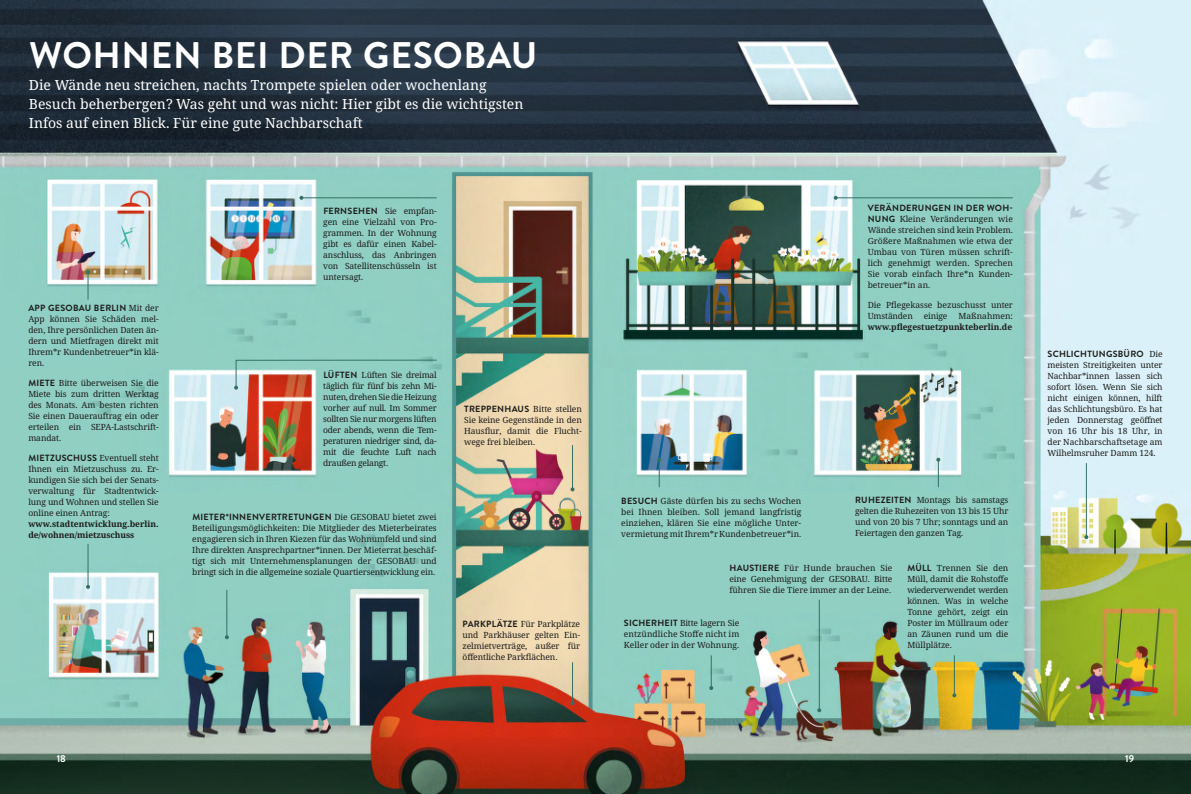
<style>
.page{position:relative;width:1191px;height:794px;background:#fff}
.page>*{position:absolute;margin:0;border:0;box-sizing:border-box;transform-origin:0 0}
.Überschriften_H2_Headline-GRUPPE_B{font:700 37px "Brandon Grotesque";letter-spacing:.015em;color:#fff}
.Texte_P_Vorspann-GRUPPE_B{font:14px/19px "Noto Serif";color:#fff}
.t1{font:700 10px "Brandon Grotesque";color:#fff}
.Texte_P_Infografik{font:700 9px "Brandon Grotesque";letter-spacing:.025em;color:#1d1d1b}
.Texte_P_Infografik-2{font:8.5px/11px "Noto Serif";letter-spacing:-.01em;color:#1d1d1b;text-align:justify}
.Texte_P_Infografik-3{font:700 8.5px/11px "Noto Serif";letter-spacing:-.005em;color:#1d1d1b;text-align:right}
.s1{font-family:"Noto Serif";font-weight:400;font-size:8.5px}
.s2{font-family:"Brandon Grotesque";font-weight:700;font-size:9px}
.s3{font-weight:400}
</style>
<div class="page">
<img style="left:0;top:0;width:1191px;height:794px">
<hr style="left:835px;top:197px;width:178px;height:1px;background:#327164">
<svg style="left:833px;top:196px;width:4px;height:4px"></svg>
<hr style="left:1085px;top:463px;width:1px;height:74px;background:#327164">
<svg style="left:1084px;top:535px;width:4px;height:4px"></svg>
<hr style="left:301px;top:197px;width:136px;height:1px;background:#327164">
<svg style="left:299px;top:196px;width:4px;height:4px"></svg>
<hr style="left:226px;top:590px;width:1px;height:47px;background:#327164">
<svg style="left:225px;top:635px;width:4px;height:4px"></svg>
<hr style="left:88px;top:544px;width:1px;height:43px;background:#327164">
<svg style="left:86px;top:585px;width:4px;height:4px"></svg>
<svg style="left:86px;top:270px;width:4px;height:30px"></svg>
<svg style="left:936px;top:458px;width:4px;height:29px"></svg>
<hr style="left:818px;top:600px;width:2px;height:110px;background:#327164">
<svg style="left:817px;top:708px;width:4px;height:4px"></svg>
<hr style="left:954px;top:655px;width:1px;height:40px;background:#327164">
<svg style="left:952px;top:693px;width:4px;height:4px"></svg>
<hr style="left:710px;top:655px;width:2px;height:33px;background:#327164">
<svg style="left:709px;top:686px;width:4px;height:4px"></svg>
<hr style="left:572px;top:662px;width:1px;height:41px;background:#327164">
<svg style="left:570px;top:701px;width:4px;height:4px"></svg>
<hr style="left:572px;top:445px;width:1px;height:44px;background:#327164">
<svg style="left:570px;top:487px;width:4px;height:4px"></svg>
<hr style="left:658px;top:460px;width:2px;height:27px;background:#327164">
<svg style="left:657px;top:458px;width:4px;height:4px"></svg>
<svg style="left:234px;top:359px;width:204px;height:31px;background:#9eb9ac"></svg>
<h2 class="Überschriften_H2_Headline-GRUPPE_B" style="left:29px;top:30px;width:510px">WOHNEN BEI DER GESOBAU</h2>
<p class="Texte_P_Vorspann-GRUPPE_B" style="left:29px;top:76px;width:496px">Die Wände neu streichen, nachts Trompete spielen oder wochenlang<br>Besuch beherbergen? Was geht und was nicht: Hier gibt es die wichtigsten<br>Infos auf einen Blick. Für eine gute Nachbarschaft</p>
<p class="Texte_P_Infografik" style="left:28px;top:301px;width:132px">APP GESOBAU BERLIN <span class="s1">Mit der</span></p>
<p class="Texte_P_Infografik-2" style="left:28px;top:314px;width:132px">App können Sie Schäden mel&shy;den, Ihre persönlichen Daten än&shy;dern und Mietfragen direkt mit Ihrem*r Kundenbetreuer*in klä&shy;ren.</p>
<p class="Texte_P_Infografik-2" style="left:28px;top:378px;width:132px"><span class="s2">MIETE</span> Bitte überweisen Sie die Miete bis zum dritten Werktag des Monats. Am besten richten Sie einen Dauerauftrag ein oder erteilen ein SEPA-Lastschrift&shy;mandat.</p>
<p class="Texte_P_Infografik-2" style="left:28px;top:453px;width:132px"><span class="s2">MIETZUSCHUSS</span> Eventuell steht Ihnen ein Mietzuschuss zu. Er&shy;kundigen Sie sich bei der Senats&shy;verwaltung für Stadtentwick&shy;lung und Wohnen und stellen Sie online einen Antrag:</p>
<p class="Texte_P_Infografik-3" style="left:28px;top:519px;width:132px;text-align:left">www.stadtentwicklung.berlin. de/wohnen/mietzuschuss</p>
<p class="Texte_P_Infografik-2" style="left:323px;top:206px;width:115px"><span class="s2">FERNSEHEN</span> Sie empfan&shy;gen eine Vielzahl von Pro&shy;grammen. In der Wohnung gibt es dafür einen Kabel&shy;anschluss, das Anbringen von Satellitenschüsseln ist untersagt.</p>
<p class="Texte_P_Infografik-2" style="left:323px;top:370px;width:115px"><span class="s2">LÜFTEN</span> Lüften Sie dreimal täglich für fünf bis zehn Mi&shy;nuten, drehen Sie die Heizung vorher auf null. Im Sommer sollten Sie nur morgens lüften oder abends, wenn die Tem&shy;peraturen niedriger sind, da&shy;mit die feuchte Luft nach draußen gelangt.</p>
<p class="Texte_P_Infografik" style="left:192px;top:510px;width:246px">MIETER*INNENVERTRETUNGEN <span class="s1">Die GESOBAU bietet zwei</span></p>
<p class="Texte_P_Infografik-2" style="left:192px;top:522px;width:246px">Beteiligungsmöglichkeiten: Die Mitglieder des Mieterbeirates engagieren sich in Ihren Kiezen für das Wohnumfeld und sind Ihre direkten Ansprechpartner*innen. Der Mieterrat beschäf&shy;tigt sich mit Unternehmensplanungen der GESOBAU und bringt sich in die allgemeine soziale Quartiersentwicklung ein.</p>
<p class="Texte_P_Infografik-2" style="left:464px;top:403px;width:119px"><span class="s2">TREPPENHAUS</span> Bitte stellen Sie keine Gegenstände in den Hausflur, damit die Flucht&shy;wege frei bleiben.</p>
<p class="Texte_P_Infografik-2" style="left:462px;top:619px;width:119px"><span class="s2">PARKPLÄTZE</span> Für Parkplätze und Parkhäuser gelten Ein&shy;zelmietverträge, außer für öffentliche Parkflächen.</p>
<p class="Texte_P_Infografik" style="left:867px;top:202px;width:147px">VERÄNDERUNGEN IN DER WOH-</p>
<p class="Texte_P_Infografik-2" style="left:867px;top:214px;width:147px"><span class="s2">NUNG</span> Kleine Veränderungen wie Wände streichen sind kein Problem.<br>Größere Maßnahmen wie etwa der Umbau von Türen müssen schrift&shy;lich genehmigt werden. Sprechen Sie vorab einfach Ihre*n Kunden&shy;betreuer*in an.</p>
<p class="Texte_P_Infografik-2" style="left:867px;top:300px;width:147px">Die Pflegekasse bezuschusst unter<br>Umständen</p>
<p class="Texte_P_Infografik-3" style="left:867px;top:311px;width:147px"><span class="s3">Maßnahmen: </span>www.pflegestuetzpunkteberlin.de</p>
<p class="Texte_P_Infografik-2" style="left:923px;top:311px;width:25px">einige</p>
<p class="Texte_P_Infografik-2" style="left:621px;top:496px;width:182px"><span class="s2">BESUCH</span> Gäste dürfen bis zu sechs Wochen bei Ihnen bleiben. Soll jemand langfristig einziehen, klären Sie eine mögliche Unter&shy;vermietung mit Ihrem*r Kundenbetreuer*in.</p>
<p class="Texte_P_Infografik-2" style="left:855px;top:495px;width:155px"><span class="s2">RUHEZEITEN</span> Montags bis samstags gelten die Ruhezeiten von 13 bis 15 Uhr und von 20 bis 7 Uhr; sonntags und an Feiertagen den ganzen Tag.</p>
<p class="Texte_P_Infografik-2" style="left:729px;top:563px;width:164px"><span class="s2">HAUSTIERE</span> Für Hunde brauchen Sie eine Genehmigung der GESOBAU. Bitte führen Sie die Tiere immer an der Leine.</p>
<p class="Texte_P_Infografik-2" style="left:624px;top:618px;width:117px"><span class="s2">SICHERHEIT</span> Bitte lagern Sie entzündliche Stoffe nicht im Keller oder in der Wohnung.</p>
<p class="Texte_P_Infografik-2" style="left:907px;top:563px;width:102px"><span class="s2">MÜLL</span> Trennen Sie den Müll, damit die Rohstoffe wiederverwendet werden können. Was in welche Tonne gehört, zeigt ein Poster im Müllraum oder an Zäunen rund um die Müllplätze.</p>
<p class="Texte_P_Infografik" style="left:1047px;top:348px;width:117px">SCHLICHTUNGSBÜRO <span class="s1">Die</span></p>
<p class="Texte_P_Infografik-2" style="left:1047px;top:360px;width:117px">meisten Streitigkeiten unter Nachbar*innen lassen sich sofort lösen. Wenn Sie sich nicht einigen können, hilft das Schlichtungsbüro. Es hat jeden Donnerstag geöffnet von 16 Uhr bis 18 Uhr, in der Nachbarschaftsetage am Wilhelmsruher Damm 124.</p>
<p class="t1" style="left:57px;top:752px;width:11px">18</p>
<p class="t1" style="left:1125px;top:752px;width:10px">19</p>
</div>
